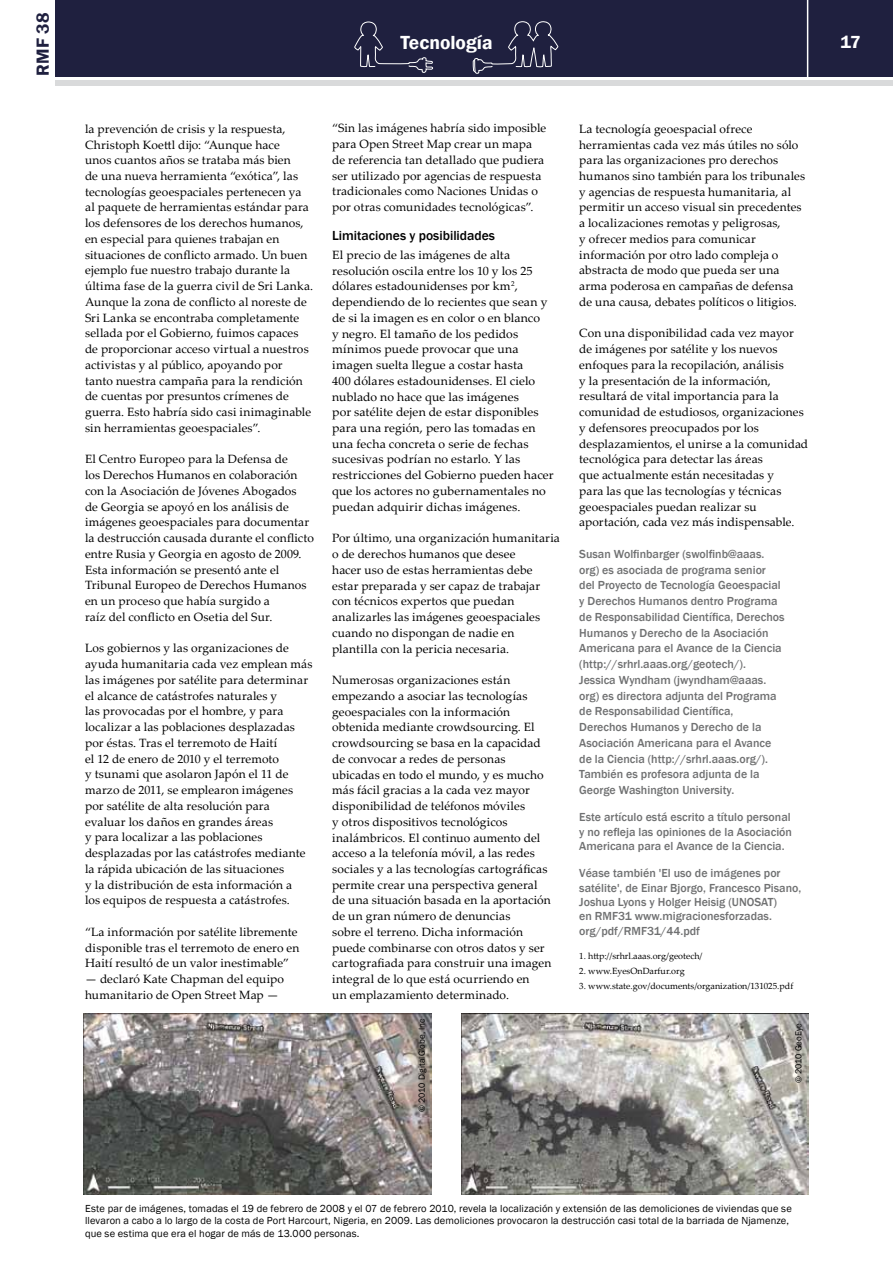
<style>
.page{position:relative;width:893px;height:1263px;background:#fff}
.page>*{position:absolute;margin:0;border:0;box-sizing:border-box;transform-origin:0 0}
.t1{font:600 19.5px "Franklin Gothic";color:#fff}
.t2{font:600 18px "Franklin Gothic";color:#1f203f}
.t3{font:600 18px "Franklin Gothic";color:#fff}
.t4{font:500 13.5px "Franklin Gothic";color:#000}
.t5{font:12px/15.8px "Palatino Linotype";letter-spacing:.01em;color:#000}
.t6{font:500 12px/15.8px "Franklin Gothic";color:#707172}
.t7{font:10.5px/12.6px "Franklin Gothic";letter-spacing:.015em;color:#000}
.t8{font:9px "Palatino Linotype";color:#000}
.t9{font:9px "Franklin Gothic";color:#000}
</style>
<div class="page">
<div style="left:56px;top:0;width:837px;height:77px;background:#1f203f"></div>
<div style="left:56px;top:80px;width:837px;height:5px;background:#d9dadb"></div>
<hr style="left:807px;top:0;width:1px;height:78px;background:#fff">
<svg style="left:354px;top:21px;width:80px;height:52px"></svg>
<svg style="left:472px;top:21px;width:86px;height:53px"></svg>
<img style="left:84px;top:1013px;width:347px;height:182px">
<img style="left:462px;top:1013px;width:347px;height:182px">
<h2 class="t2" style="left:32px;top:76px;width:64px;rotate:-90deg">RMF 38</h2>
<h1 class="t1" style="left:400px;top:31px;width:94px">Tecnología</h1>
<p class="t5" style="left:85px;top:120px;width:230px">la prevención de crisis y la respuesta, Christoph Koettl dijo: “Aunque hace<br>unos cuantos años se trataba más bien<br>de una nueva herramienta “exótica”, las tecnologías geoespaciales pertenecen ya al paquete de herramientas estándar para los defensores de los derechos humanos, en especial para quienes trabajan en situaciones de conflicto armado. Un buen ejemplo fue nuestro trabajo durante la última fase de la guerra civil de Sri Lanka.<br>Aunque la zona de conflicto al noreste de Sri Lanka se encontraba completamente sellada por el Gobierno, fuimos capaces de proporcionar acceso virtual a nuestros activistas y al público, apoyando por tanto nuestra campaña para la rendición de cuentas por presuntos crímenes de guerra. Esto habría sido casi inimaginable sin herramientas geoespaciales”.</p>
<p class="t5" style="left:85px;top:451px;width:231px">El Centro Europeo para la Defensa de<br>los Derechos Humanos en colaboración con la Asociación de Jóvenes Abogados<br>de Georgia se apoyó en los análisis de imágenes geoespaciales para documentar la destrucción causada durante el conflicto entre Rusia y Georgia en agosto de 2009.<br>Esta información se presentó ante el Tribunal Europeo de Derechos Humanos en un proceso que había surgido a<br>raíz del conflicto en Osetia del Sur.</p>
<p class="t5" style="left:85px;top:640px;width:229px">Los gobiernos y las organizaciones de ayuda humanitaria cada vez emplean más las imágenes por satélite para determinar el alcance de catástrofes naturales y<br>las provocadas por el hombre, y para localizar a las poblaciones desplazadas por éstas. Tras el terremoto de Haití<br>el 12 de enero de 2010 y el terremoto<br>y tsunami que asolaron Japón el 11 de marzo de 2011, se emplearon imágenes por satélite de alta resolución para evaluar los daños en grandes áreas<br>y para localizar a las poblaciones desplazadas por las catástrofes mediante la rápida ubicación de las situaciones<br>y la distribución de esta información a<br>los equipos de respuesta a catástrofes.</p>
<p class="t5" style="left:85px;top:923px;width:216px">“La información por satélite libremente disponible tras el terremoto de enero en<br>Haití resultó de un valor inestimable”</p>
<p class="t5" style="left:85px;top:971px;width:201px">— declaró Kate Chapman del equipo humanitario de Open Street Map —</p>
<p class="t5" style="left:332px;top:120px;width:216px">“Sin las imágenes habría sido imposible para Open Street Map crear un mapa de referencia tan detallado que pudiera ser utilizado por agencias de respuesta tradicionales como Naciones Unidas o por otras comunidades tecnológicas”.</p>
<p class="t4" style="left:332px;top:227px;width:164px">Limitaciones y posibilidades</p>
<p class="t5" style="left:332px;top:246px;width:223px">El precio de las imágenes de alta resolución oscila entre los 10 y los 25 dólares estadounidenses por km<sup>2</sup>, dependiendo de lo recientes que sean y de si la imagen es en color o en blanco<br>y negro. El tamaño de los pedidos mínimos puede provocar que una imagen suelta llegue a costar hasta<br>400 dólares estadounidenses. El cielo nublado no hace que las imágenes<br>por satélite dejen de estar disponibles para una región, pero las tomadas en una fecha concreta o serie de fechas sucesivas podrían no estarlo. Y las restricciones del Gobierno pueden hacer que los actores no gubernamentales no puedan adquirir dichas imágenes.</p>
<p class="t5" style="left:332px;top:530px;width:229px">Por último, una organización humanitaria o de derechos humanos que desee<br>hacer uso de estas herramientas debe estar preparada y ser capaz de trabajar con técnicos expertos que puedan analizarles las imágenes geoespaciales cuando no dispongan de nadie en plantilla con la pericia necesaria.</p>
<p class="t5" style="left:332px;top:672px;width:221px">Numerosas organizaciones están empezando a asociar las tecnologías geoespaciales con la información obtenida mediante crowdsourcing. El crowdsourcing se basa en la capacidad de convocar a redes de personas ubicadas en todo el mundo, y es mucho más fácil gracias a la cada vez mayor disponibilidad de teléfonos móviles<br>y otros dispositivos tecnológicos inalámbricos. El continuo aumento del acceso a la telefonía móvil, a las redes sociales y a las tecnologías cartográficas permite crear una perspectiva general de una situación basada en la aportación de un gran número de denuncias<br>sobre el terreno. Dicha información puede combinarse con otros datos y ser cartografiada para construir una imagen integral de lo que está ocurriendo en<br>un emplazamiento determinado.</p>
<p class="t5" style="left:579px;top:120px;width:227px">La tecnología geoespacial ofrece herramientas cada vez más útiles no sólo para las organizaciones pro derechos humanos sino también para los tribunales y agencias de respuesta humanitaria, al permitir un acceso visual sin precedentes a localizaciones remotas y peligrosas,<br>y ofrecer medios para comunicar información por otro lado compleja o abstracta de modo que pueda ser una arma poderosa en campañas de defensa de una causa, debates políticos o litigios.</p>
<p class="t5" style="left:579px;top:325px;width:230px">Con una disponibilidad cada vez mayor de imágenes por satélite y los nuevos enfoques para la recopilación, análisis<br>y la presentación de la información, resultará de vital importancia para la comunidad de estudiosos, organizaciones y defensores preocupados por los desplazamientos, el unirse a la comunidad tecnológica para detectar las áreas<br>que actualmente están necesitadas y<br>para las que las tecnologías y técnicas geoespaciales puedan realizar su aportación, cada vez más indispensable.</p>
<p class="t6" style="left:579px;top:546px;width:207px">Susan Wolfinbarger (swolfinb@aaas. org) es asociada de programa senior del Proyecto de Tecnología Geoespacial y Derechos Humanos dentro Programa de Responsabilidad Científica, Derechos Humanos y Derecho de la Asociación Americana para el Avance de la Ciencia (http://srhrl.aaas.org/geotech/).<br>Jessica Wyndham (jwyndham@aaas. org) es directora adjunta del Programa de Responsabilidad Científica, Derechos Humanos y Derecho de la Asociación Americana para el Avance de la Ciencia (http://srhrl.aaas.org/).<br>También es profesora adjunta de la George Washington University.</p>
<p class="t6" style="left:579px;top:810px;width:214px;line-height:14.4px;text-align:justify">Este artículo está escrito a título personal y no refleja las opiniones de la Asociación Americana para el Avance de la Ciencia.</p>
<p class="t6" style="left:579px;top:866px;width:224px;line-height:14.4px">Véase también 'El uso de imágenes por satélite', de Einar Bjorgo, Francesco Pisano, Joshua Lyons y Holger Heisig (UNOSAT)<br>en RMF31 www.migracionesforzadas. org/pdf/RMF31/44.pdf</p>
<p class="t8" style="left:579px;top:949px;width:125px">1. http://srhrl.aaas.org/geotech/</p>
<p class="t8" style="left:579px;top:964px;width:107px">2. www.EyesOnDarfur.org</p>
<p class="t8" style="left:579px;top:979px;width:216px">3. www.state.gov/documents/organization/131025.pdf</p>
<p class="t9" style="left:416px;top:1112px;width:95px;rotate:-90deg">© 2010 DigitalGlobe, Inc</p>
<p class="t9" style="left:793px;top:1083px;width:62px;rotate:-90deg">© 2010 GeoEye</p>
<h2 class="t3" style="left:841px;top:31px;width:22px">17</h2>
<p class="t7" style="left:85px;top:1202px;width:708px">Este par de imágenes, tomadas el 19 de febrero de 2008 y el 07 de febrero 2010, revela la localización y extensión de las demoliciones de viviendas que se llevaron a cabo a lo largo de la costa de Port Harcourt, Nigeria, en 2009. Las demoliciones provocaron la destrucción casi total de la barriada de Njamenze, que se estima que era el hogar de más de 13.000 personas.</p>
</div>
